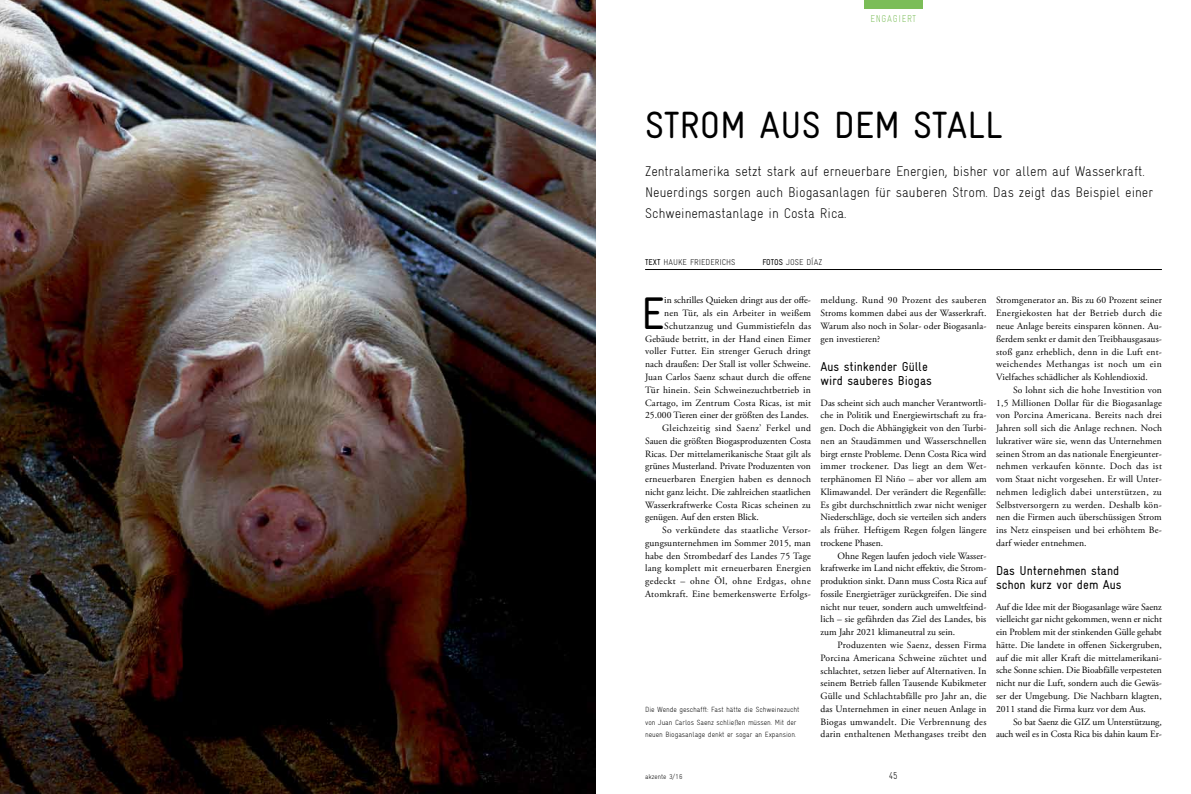
<style>
.page{position:relative;width:1191px;height:794px;background:#fff}
.page>*{position:absolute;margin:0;border:0;box-sizing:border-box;transform-origin:0 0}
.t1{font:45.7px "Gravur Condensed Reg CE";color:#000}
.t2{font:38px "Gravur Condensed Reg CE";color:#000}
.t3{font:14px/21px "Gravur Condensed Light CE";color:#000}
.t4{font:13px/14px "Gravur Condensed Reg CE";color:#000}
.t5{font:10px "Gravur Condensed Light CE";letter-spacing:.075em;color:#7bbd58;scale:.9 1}
.t6{font:10px "Gravur Condensed Light CE";color:#000;scale:.9 1}
.t7{font:9.6px/12.8px "Adobe Garamond Pro";letter-spacing:.01em;color:#000;text-align:justify}
.t8{font:9.6px "Adobe Garamond Pro";letter-spacing:.035em;color:#000}
.t9{font:9.6px "Adobe Garamond Pro";letter-spacing:.04em;color:#000}
.t10{font:9.6px "Adobe Garamond Pro";letter-spacing:-.01em;color:#000}
.t11{font:9.6px "Adobe Garamond Pro";letter-spacing:.03em;color:#000}
.t12{font:8.5px "Gravur Condensed Light CE";color:#000}
.t13{font:7.5px/12.8px "Gravur Condensed Light CE";letter-spacing:-.005em;color:#000}
.t14{font:7px "Gravur Condensed Light CE";color:#000}
.s1{font-family:"Gravur Condensed Reg CE"}
</style>
<div class="page">
<div style="left:864px;top:0;width:58px;height:9px;background:#7bbd58"></div>
<img style="left:0;top:0;width:595px;height:794px">
<hr style="left:645px;top:269px;width:516px;height:1px;background:#000">
<p class="t5" style="left:870px;top:13px;width:52px">ENGAGIERT</p>
<p class="t2" style="left:645px;top:103px;width:359px">STROM AUS DEM STALL</p>
<p class="t3" style="left:645px;top:160px;width:509px">Zentralamerika setzt stark auf erneuerbare Energien, bisher vor allem auf Wasserkraft.<br>Neuerdings sorgen auch Biogasanlagen für sauberen Strom. Das zeigt das Beispiel einer<br>Schweinemastanlage in Costa Rica.</p>
<p class="t12" style="left:645px;top:257px;width:92px"><span class="s1">TEXT</span> HAUKE FRIEDERICHS</p>
<p class="t12" style="left:762px;top:257px;width:61px"><span class="s1">FOTOS</span> JOSE DÍAZ</p>
<p class="t1" style="left:641px;top:288px;width:25px">E</p>
<p class="t7" style="left:664px;top:294px;width:148px">in schrilles Quieken dringt aus der offe-</p>
<p class="t7" style="left:664px;top:307px;width:148px">nen Tür, als ein Arbeiter in weißem</p>
<p class="t7" style="left:664px;top:320px;width:148px">Schutzanzug und Gummistiefeln das</p>
<p class="t7" style="left:645px;top:332px;width:167px">Gebäude betritt, in der Hand einen Eimer</p>
<p class="t7" style="left:645px;top:345px;width:167px">voller Futter. Ein strenger Geruch dringt</p>
<p class="t7" style="left:645px;top:358px;width:167px">nach draußen: Der Stall ist voller Schweine.</p>
<p class="t7" style="left:645px;top:371px;width:167px">Juan Carlos Saenz schaut durch die offene</p>
<p class="t7" style="left:645px;top:384px;width:167px">Tür hinein. Sein Schweinezuchtbetrieb in</p>
<p class="t7" style="left:645px;top:396px;width:167px">Cartago, im Zentrum Costa Ricas, ist mit</p>
<p class="t7" style="left:645px;top:409px;width:165px">25.000 Tieren einer der größten des Landes.</p>
<p class="t9" style="left:662px;top:422px;width:150px">Gleichzeitig sind Saenz’ Ferkel und</p>
<p class="t7" style="left:645px;top:435px;width:167px">Sauen die größten Biogasproduzenten Costa</p>
<p class="t7" style="left:645px;top:447px;width:167px">Ricas. Der mittelamerikanische Staat gilt als</p>
<p class="t7" style="left:645px;top:460px;width:167px">grünes Musterland. Private Produzenten von</p>
<p class="t7" style="left:645px;top:473px;width:167px">erneuerbaren Energien haben es dennoch</p>
<p class="t7" style="left:645px;top:486px;width:167px">nicht ganz leicht. Die zahlreichen staatlichen</p>
<p class="t7" style="left:645px;top:498px;width:167px">Wasserkraftwerke Costa Ricas scheinen zu</p>
<p class="t7" style="left:645px;top:511px;width:115px">genügen. Auf den ersten Blick.</p>
<p class="t8" style="left:662px;top:524px;width:150px">So verkündete das staatliche Versor-</p>
<p class="t7" style="left:645px;top:537px;width:167px">gungsunternehmen im Sommer 2015, man</p>
<p class="t7" style="left:645px;top:549px;width:167px">habe den Strombedarf des Landes 75 Tage</p>
<p class="t7" style="left:645px;top:562px;width:167px">lang komplett mit erneuerbaren Energien</p>
<p class="t9" style="left:645px;top:575px;width:167px">gedeckt – ohne Öl, ohne Erdgas, ohne</p>
<p class="t7" style="left:645px;top:588px;width:167px">Atomkraft. Eine bemerkenswerte Erfolgs-</p>
<p class="t13" style="left:645px;top:703px;width:156px">Die Wende geschafft: Fast hätte die Schweinezucht von Juan Carlos Saenz schließen müssen. Mit der neuen Biogasanlage denkt er sogar an Expansion.</p>
<p class="t7" style="left:820px;top:294px;width:167px">meldung. Rund 90 Prozent des sauberen Stroms kommen dabei aus der Wasserkraft.<br>Warum also noch in Solar- oder Biogasanla&shy;gen investieren?</p>
<p class="t4" style="left:820px;top:360px;width:113px">Aus stinkender Gülle wird sauberes Biogas</p>
<p class="t7" style="left:820px;top:396px;width:167px">Das scheint sich auch mancher Verantwortli-</p>
<p class="t7" style="left:820px;top:409px;width:167px">che in Politik und Energiewirtschaft zu fra-</p>
<p class="t7" style="left:820px;top:422px;width:167px">gen. Doch die Abhängigkeit von den Turbi-</p>
<p class="t7" style="left:820px;top:435px;width:167px">nen an Staudämmen und Wasserschnellen</p>
<p class="t7" style="left:820px;top:447px;width:167px">birgt ernste Probleme. Denn Costa Rica wird</p>
<p class="t7" style="left:820px;top:460px;width:167px">immer trockener. Das liegt an dem Wet-</p>
<p class="t7" style="left:820px;top:473px;width:167px">terphänomen El Niño – aber vor allem am</p>
<p class="t7" style="left:820px;top:486px;width:167px">Klimawandel. Der verändert die Regenfälle:</p>
<p class="t7" style="left:820px;top:498px;width:167px">Es gibt durchschnittlich zwar nicht weniger</p>
<p class="t7" style="left:820px;top:511px;width:167px">Niederschläge, doch sie verteilen sich anders</p>
<p class="t7" style="left:820px;top:524px;width:167px">als früher. Heftigem Regen folgen längere</p>
<p class="t7" style="left:820px;top:537px;width:64px">trockene Phasen.</p>
<p class="t7" style="left:837px;top:549px;width:150px">Ohne Regen laufen jedoch viele Wasser-</p>
<p class="t7" style="left:820px;top:562px;width:167px">kraftwerke im Land nicht effektiv, die Strom-</p>
<p class="t7" style="left:820px;top:575px;width:167px">produktion sinkt. Dann muss Costa Rica auf</p>
<p class="t7" style="left:820px;top:588px;width:167px">fossile Energieträger zurückgreifen. Die sind</p>
<p class="t7" style="left:820px;top:600px;width:167px">nicht nur teuer, sondern auch umweltfeind-</p>
<p class="t7" style="left:820px;top:613px;width:167px">lich – sie gefährden das Ziel des Landes, bis</p>
<p class="t7" style="left:820px;top:626px;width:136px">zum Jahr 2021 klimaneutral zu sein.</p>
<p class="t7" style="left:837px;top:639px;width:150px">Produzenten wie Saenz, dessen Firma</p>
<p class="t7" style="left:820px;top:651px;width:167px">Porcina Americana Schweine züchtet und</p>
<p class="t7" style="left:820px;top:664px;width:167px">schlachtet, setzen lieber auf Alternativen. In</p>
<p class="t7" style="left:820px;top:677px;width:167px">seinem Betrieb fallen Tausende Kubikmeter</p>
<p class="t7" style="left:820px;top:690px;width:167px">Gülle und Schlachtabfälle pro Jahr an, die</p>
<p class="t7" style="left:820px;top:702px;width:167px">das Unternehmen in einer neuen Anlage in</p>
<p class="t11" style="left:820px;top:716px;width:167px">Biogas umwandelt. Die Verbrennung des</p>
<p class="t7" style="left:820px;top:728px;width:167px">darin enthaltenen Methangases treibt den</p>
<p class="t7" style="left:996px;top:294px;width:167px">Stromgenerator an. Bis zu 60 Prozent seiner</p>
<p class="t8" style="left:996px;top:307px;width:167px">Energiekosten hat der Betrieb durch die</p>
<p class="t7" style="left:996px;top:320px;width:167px">neue Anlage bereits einsparen können. Au-</p>
<p class="t7" style="left:996px;top:333px;width:167px">ßerdem senkt er damit den Treibhausgasaus-</p>
<p class="t7" style="left:996px;top:345px;width:167px">stoß ganz erheblich, denn in die Luft ent-</p>
<p class="t9" style="left:996px;top:358px;width:167px">weichendes Methangas ist noch um ein</p>
<p class="t7" style="left:996px;top:371px;width:153px">Vielfaches schädlicher als Kohlendioxid.</p>
<p class="t7" style="left:1013px;top:384px;width:150px">So lohnt sich die hohe Investition von</p>
<p class="t7" style="left:996px;top:396px;width:167px">1,5 Millionen Dollar für die Biogasanlage</p>
<p class="t7" style="left:996px;top:409px;width:167px">von Porcina Americana. Bereits nach drei</p>
<p class="t7" style="left:996px;top:422px;width:167px">Jahren soll sich die Anlage rechnen. Noch</p>
<p class="t7" style="left:996px;top:435px;width:167px">lukrativer wäre sie, wenn das Unternehmen</p>
<p class="t7" style="left:996px;top:447px;width:167px">seinen Strom an das nationale Energieunter-</p>
<p class="t8" style="left:996px;top:460px;width:167px">nehmen verkaufen könnte. Doch das ist</p>
<p class="t7" style="left:996px;top:473px;width:167px">vom Staat nicht vorgesehen. Er will Unter-</p>
<p class="t8" style="left:996px;top:486px;width:167px">nehmen lediglich dabei unterstützen, zu</p>
<p class="t7" style="left:996px;top:498px;width:167px">Selbstversorgern zu werden. Deshalb kön-</p>
<p class="t7" style="left:996px;top:511px;width:167px">nen die Firmen auch überschüssigen Strom</p>
<p class="t7" style="left:996px;top:524px;width:167px">ins Netz einspeisen und bei erhöhtem Be-</p>
<p class="t7" style="left:996px;top:537px;width:92px">darf wieder entnehmen.</p>
<p class="t4" style="left:996px;top:564px;width:127px">Das Unternehmen stand schon kurz vor dem Aus</p>
<p class="t7" style="left:996px;top:600px;width:167px">Auf die Idee mit der Biogasanlage wäre Saenz</p>
<p class="t7" style="left:996px;top:613px;width:167px">vielleicht gar nicht gekommen, wenn er nicht</p>
<p class="t7" style="left:996px;top:626px;width:167px">ein Problem mit der stinkenden Gülle gehabt</p>
<p class="t7" style="left:996px;top:639px;width:167px">hätte. Die landete in offenen Sickergruben,</p>
<p class="t7" style="left:996px;top:651px;width:167px">auf die mit aller Kraft die mittelamerikani-</p>
<p class="t7" style="left:996px;top:664px;width:167px">sche Sonne schien. Die Bioabfälle verpesteten</p>
<p class="t7" style="left:996px;top:677px;width:167px">nicht nur die Luft, sondern auch die Gewäs-</p>
<p class="t7" style="left:996px;top:690px;width:167px">ser der Umgebung. Die Nachbarn klagten,</p>
<p class="t7" style="left:996px;top:702px;width:151px">2011 stand die Firma kurz vor dem Aus.</p>
<p class="t10" style="left:1013px;top:715px;width:150px">So bat Saenz die GIZ um Unterstützung,</p>
<p class="t10" style="left:996px;top:728px;width:167px">auch weil es in Costa Rica bis dahin kaum Er-</p>
<p class="t14" style="left:645px;top:772px;width:39px">akzente 3/16</p>
<p class="t6" style="left:888px;top:769px;width:12px">45</p>
</div>
